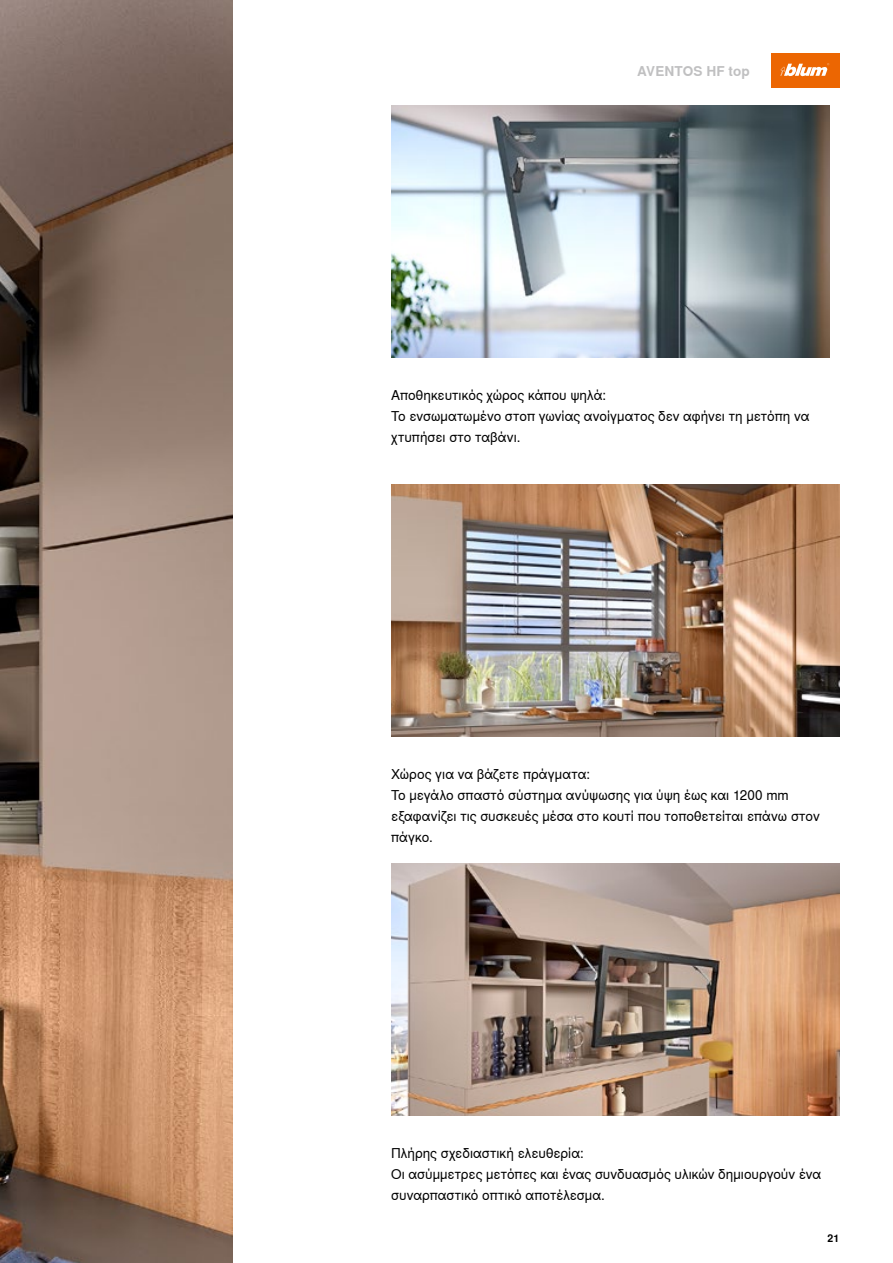
<style>
.page{position:relative;width:893px;height:1263px;background:#fff}
.page>*{position:absolute;margin:0;border:0;box-sizing:border-box;transform-origin:0 0}
._09_Copy_White_Regular{font:13.5px/21px "Nimbus Sans Global";color:#000}
._09_Category_White_Bold{font:700 13.5px "Nimbus Sans Global";letter-spacing:.01em;color:#c0c0c1}
.t1{font:700 10.5px "Nimbus Sans Global";color:#000}
</style>
<div class="page">
<img style="left:0;top:0;width:233px;height:1263px">
<div style="left:771px;top:54px;width:68px;height:34px;background:#ec6602"></div>
<svg style="left:780px;top:63px;width:49px;height:13px"></svg>
<img style="left:391px;top:484px;width:448px;height:253px">
<img style="left:391px;top:105px;width:439px;height:253px">
<img style="left:391px;top:863px;width:448px;height:253px">
<p class="_09_Category_White_Bold" style="left:637px;top:63px;width:114px">AVENTOS HF top</p>
<p class="_09_Copy_White_Regular" style="left:391px;top:385px;width:216px">Αποθηκευτικός χώρος κάπου ψηλά:</p>
<p class="_09_Copy_White_Regular" style="left:391px;top:406px;width:420px">Το ενσωματωμένο στοπ γωνίας ανοίγματος δεν αφήνει τη μετόπη να χτυπήσει στο ταβάνι.</p>
<p class="_09_Copy_White_Regular" style="left:391px;top:764px;width:200px">Χώρος για να βάζετε πράγματα:</p>
<p class="_09_Copy_White_Regular" style="left:391px;top:785px;width:430px">Το μεγάλο σπαστό σύστημα ανύψωσης για ύψη έως και 1200 mm εξαφανίζει τις συσκευές μέσα στο κουτί που τοποθετείται επάνω στον πάγκο.</p>
<p class="_09_Copy_White_Regular" style="left:391px;top:1142px;width:194px">Πλήρης σχεδιαστική ελευθερία:</p>
<p class="_09_Copy_White_Regular" style="left:391px;top:1163px;width:431px">Οι ασύμμετρες μετόπες και ένας συνδυασμός υλικών δημιουργούν ένα συναρπαστικό οπτικό αποτέλεσμα.</p>
<p class="t1" style="left:828px;top:1232px;width:13px">21</p>
</div>
